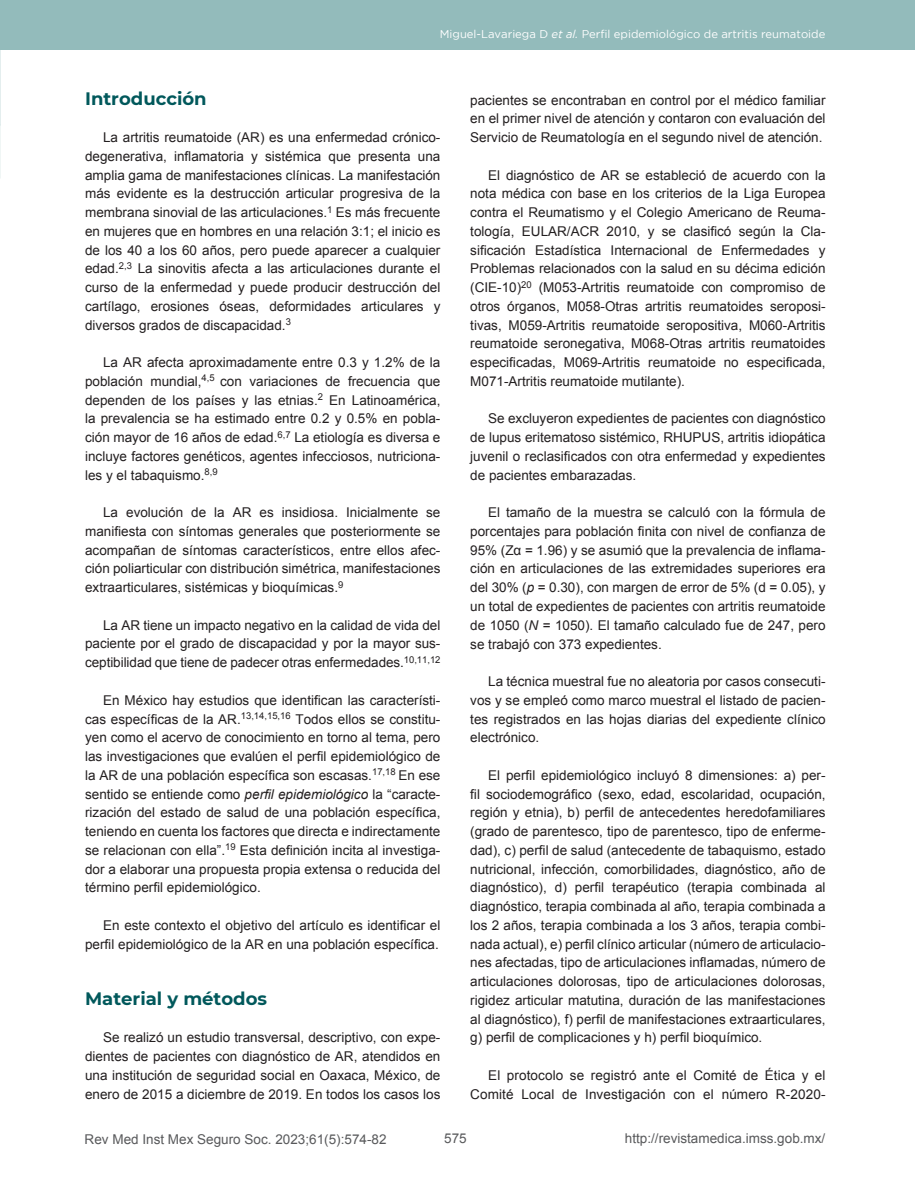
<style>
.page{position:relative;width:915px;height:1191px;background:#fff}
.page>*{position:absolute;margin:0;border:0;box-sizing:border-box;transform-origin:0 0}
.t1{font:700 18px "Montserrat";color:#01585b}
.t2{font:13.5px/18.8px "Arial";color:#231f20;text-align:justify}
.t3{font:13.5px "Arial";color:#58595b}
.t4{font:11.25px "Gotham";color:#fff}
.s1{font-style:italic}
</style>
<div class="page">
<div style="left:0;top:0;width:914px;height:50px;background:#93bbbb"></div>
<p class="t4" style="left:439px;top:28px;width:387px">Miguel-Lavariega D <span class="s1">et al.</span> Perfil epidemiológico de artritis reumatoide</p>
<h1 class="t1" style="left:85px;top:85px;width:123px">Introducción</h1>
<p class="t2" style="left:85px;top:128px;width:357px;text-indent:18px">La artritis reumatoide (AR) es una enfermedad crónico&shy;degenerativa, inflamatoria y sistémica que presenta una amplia gama de manifestaciones clínicas. La manifestación más evidente es la destrucción articular progresiva de la membrana sinovial de las articulaciones.<sup>1</sup> Es más frecuente en mujeres que en hombres en una relación 3:1; el inicio es de los 40 a los 60 años, pero puede aparecer a cualquier edad.<sup>2,3</sup> La sinovitis afecta a las articulaciones durante el curso de la enfermedad y puede producir destrucción del cartílago, erosiones óseas, deformidades articulares y diversos grados de discapacidad.<sup>3</sup></p>
<p class="t2" style="left:85px;top:353px;width:357px;text-indent:18px">La AR afecta aproximadamente entre 0.3 y 1.2% de la población mundial,<sup>4,5</sup> con variaciones de frecuencia que dependen de los países y las etnias.<sup>2</sup> En Latinoamérica, la prevalencia se ha estimado entre 0.2 y 0.5% en pobla&shy;ción mayor de 16 años de edad.<sup>6,7</sup> La etiología es diversa e incluye factores genéticos, agentes infecciosos, nutriciona&shy;les y el tabaquismo.<sup>8,9</sup></p>
<p class="t2" style="left:85px;top:503px;width:357px;text-indent:18px">La evolución de la AR es insidiosa. Inicialmente se manifiesta con síntomas generales que posteriormente se acompañan de síntomas característicos, entre ellos afec&shy;ción poliarticular con distribución simétrica, manifestaciones extraarticulares, sistémicas y bioquímicas.<sup>9</sup></p>
<p class="t2" style="left:85px;top:616px;width:357px;text-indent:18px">La AR tiene un impacto negativo en la calidad de vida del paciente por el grado de discapacidad y por la mayor sus&shy;ceptibilidad que tiene de padecer otras enfermedades.<sup>10,11,12</sup></p>
<p class="t2" style="left:85px;top:691px;width:357px;text-indent:18px">En México hay estudios que identifican las característi&shy;cas específicas de la AR.<sup>13,14,15,16</sup> Todos ellos se constitu&shy;yen como el acervo de conocimiento en torno al tema, pero las investigaciones que evalúen el perfil epidemiológico de la AR de una población específica son escasas.<sup>17,18</sup> En ese sentido se entiende como <span class="s1">perfil epidemiológico</span> la “caracte&shy;rización del estado de salud de una población específica, teniendo en cuenta los factores que directa e indirectamente se relacionan con ella”.<sup>19</sup> Esta definición incita al investiga&shy;dor a elaborar una propuesta propia extensa o reducida del término perfil epidemiológico.</p>
<p class="t2" style="left:85px;top:916px;width:357px;text-align:right">En este contexto el objetivo del artículo es identificar el perfil epidemiológico de la AR en una población específica.</p>
<h1 class="t1" style="left:85px;top:985px;width:183px">Material y métodos</h1>
<p class="t2" style="left:85px;top:1028px;width:357px;text-indent:18px">Se realizó un estudio transversal, descriptivo, con expe&shy;dientes de pacientes con diagnóstico de AR, atendidos en una institución de seguridad social en Oaxaca, México, de enero de 2015 a diciembre de 2019. En todos los casos los</p>
<p class="t2" style="left:470px;top:91px;width:357px">pacientes se encontraban en control por el médico familiar en el primer nivel de atención y contaron con evaluación del Servicio de Reumatología en el segundo nivel de atención.</p>
<p class="t2" style="left:470px;top:166px;width:357px;text-indent:18px">El diagnóstico de AR se estableció de acuerdo con la nota médica con base en los criterios de la Liga Europea contra el Reumatismo y el Colegio Americano de Reuma&shy;tología, EULAR/ACR 2010, y se clasificó según la Cla&shy;sificación Estadística Internacional de Enfermedades y Problemas relacionados con la salud en su décima edición (CIE-10)<sup>20</sup> (M053-Artritis reumatoide con compromiso de otros órganos, M058-Otras artritis reumatoides seroposi&shy;tivas, M059-Artritis reumatoide seropositiva, M060-Artritis reumatoide seronegativa, M068-Otras artritis reumatoides especificadas, M069-Artritis reumatoide no especificada, M071-Artritis reumatoide mutilante).</p>
<p class="t2" style="left:470px;top:409px;width:357px;text-indent:18px">Se excluyeron expedientes de pacientes con diagnóstico de lupus eritematoso sistémico, RHUPUS, artritis idiopática juvenil o reclasificados con otra enfermedad y expedientes de pacientes embarazadas.</p>
<p class="t2" style="left:470px;top:503px;width:357px;text-indent:18px">El tamaño de la muestra se calculó con la fórmula de porcentajes para población finita con nivel de confianza de 95% (Zα = 1.96) y se asumió que la prevalencia de inflama&shy;ción en articulaciones de las extremidades superiores era del 30% (<span class="s1">p</span> = 0.30), con margen de error de 5% (d = 0.05), y un total de expedientes de pacientes con artritis reumatoide de 1050 (<span class="s1">N</span> = 1050). El tamaño calculado fue de 247, pero se trabajó con 373 expedientes.</p>
<p class="t2" style="left:470px;top:672px;width:357px;text-indent:18px">La técnica muestral fue no aleatoria por casos consecuti&shy;vos y se empleó como marco muestral el listado de pacien&shy;tes registrados en las hojas diarias del expediente clínico electrónico.</p>
<p class="t2" style="left:470px;top:766px;width:357px;text-indent:18px">El perfil epidemiológico incluyó 8 dimensiones: a) per&shy;fil sociodemográfico (sexo, edad, escolaridad, ocupación, región y etnia), b) perfil de antecedentes heredofamiliares (grado de parentesco, tipo de parentesco, tipo de enferme&shy;dad), c) perfil de salud (antecedente de tabaquismo, estado nutricional, infección, comorbilidades, diagnóstico, año de diagnóstico), d) perfil terapéutico (terapia combinada al diagnóstico, terapia combinada al año, terapia combinada a los 2 años, terapia combinada a los 3 años, terapia combi&shy;nada actual), e) perfil clínico articular (número de articulacio&shy;nes afectadas, tipo de articulaciones inflamadas, número de articulaciones dolorosas, tipo de articulaciones dolorosas, rigidez articular matutina, duración de las manifestaciones al diagnóstico), f) perfil de manifestaciones extraarticulares, g) perfil de complicaciones y h) perfil bioquímico.</p>
<p class="t2" style="left:470px;top:1066px;width:357px;text-align:right">El protocolo se registró ante el Comité de Ética y el<br>Comité Local de Investigación con el número R-2020-</p>
<p class="t3" style="left:85px;top:1130px;width:303px">Rev Med Inst Mex Seguro Soc. 2023;61(5):574-82</p>
<p class="t3" style="left:444px;top:1129px;width:24px">575</p>
<p class="t3" style="left:624px;top:1129px;width:202px">http://revistamedica.imss.gob.mx/</p>
</div>
